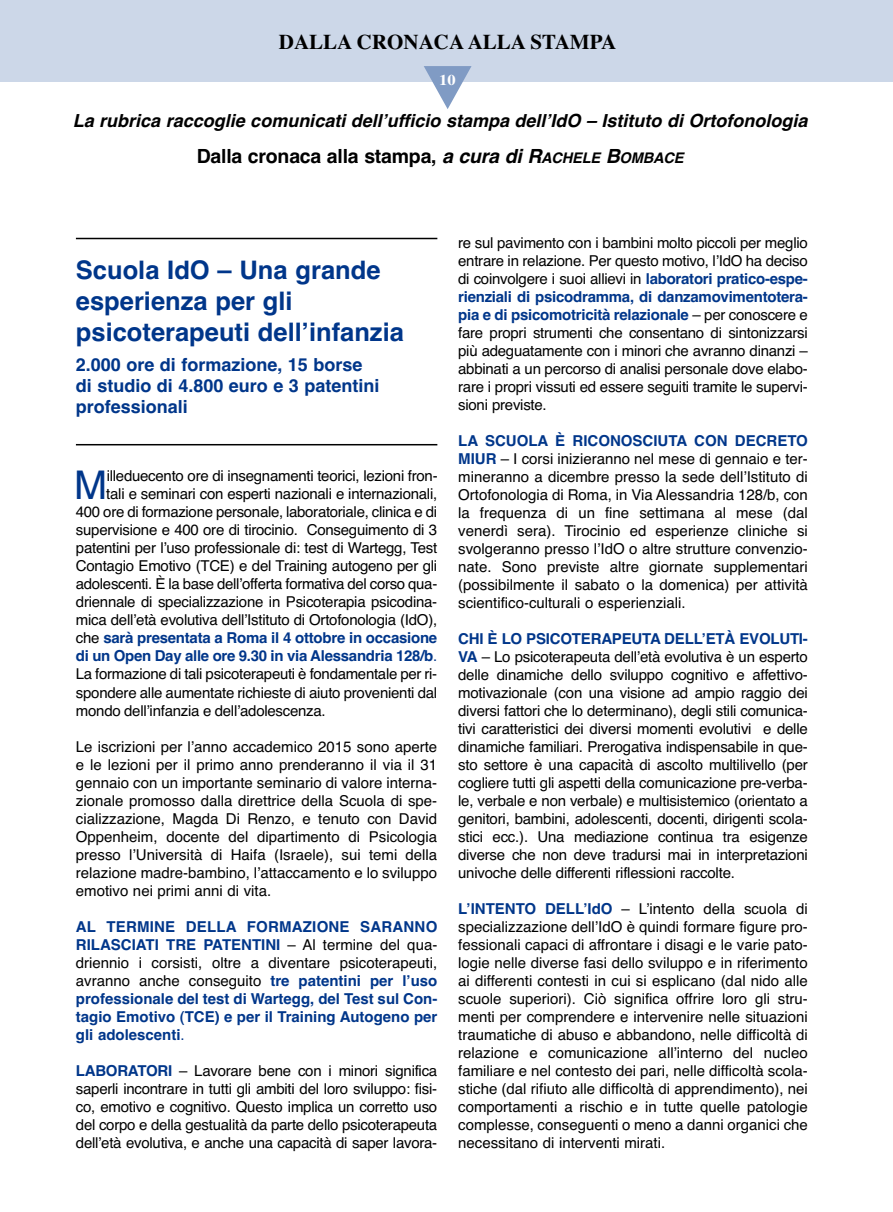
<style>
.page{position:relative;width:893px;height:1212px;background:#fff}
.page>*{position:absolute;margin:0;border:0;box-sizing:border-box;transform-origin:0 0}
.t1{font:39.6px "Helvetica";color:#00368a}
.t2{font:700 25.5px/31.2px "Helvetica";color:#00368a}
.t3{font:700 21px "Times";color:#000}
.t4{font:700 19.5px "Helvetica";letter-spacing:-.01em;color:#000}
.t5{font:italic 700 18px "Helvetica";color:#000}
.t6{font:700 18px/21px "Helvetica";color:#00368a}
.t7{font:15px/18px "Helvetica";letter-spacing:-.015em;color:#000;text-align:justify}
.t8{font:700 15px/18px "Helvetica";letter-spacing:-.015em;color:#00368a;text-align:justify}
.t9{font:700 15px "Times";color:#fff;scale:1.1 1}
.s1{font-style:italic}
.s2{font-style:italic;font-size:14.7px}
.s3{font-weight:400;color:#000}
.s4{font-weight:400}
.s5{font-weight:700;color:#00368a}
</style>
<div class="page">
<div style="left:0;top:0;width:893px;height:82px;background:#ccd7e8"></div>
<svg style="left:424px;top:66px;width:48px;height:43px"></svg>
<hr style="left:76px;top:238px;width:361px;height:1px;background:#000">
<hr style="left:76px;top:444px;width:361px;height:1px;background:#000">
<h3 class="t3" style="left:279px;top:34px;width:339px">DALLA CRONACA ALLA STAMPA</h3>
<p class="t9" style="left:439px;top:75px;width:16px">10</p>
<p class="t5" style="left:73px;top:114px;width:740px">La rubrica raccoglie comunicati dellʼufficio stampa dellʼIdO – Istituto di Ortofonologia</p>
<h3 class="t4" style="left:197px;top:149px;width:491px">Dalla cronaca alla stampa, <span class="s1">a cura diR</span><span class="s2">ACHELE</span> <span class="s1">B</span><span class="s2">OMBACE</span></h3>
<h2 class="t2" style="left:76px;top:257px;width:329px">Scuola IdO – Una grande esperienza per gli psicoterapeuti dellʼinfanzia</h2>
<p class="t6" style="left:76px;top:356px;width:305px">2.000 ore di formazione, 15 borse di studio di 4.800 euro e 3 patentini professionali</p>
<h1 class="t1" style="left:74px;top:471px;width:35px">M</h1>
<p class="t7" style="left:107px;top:469px;width:332px">illeduecento ore di insegnamenti teorici, lezioni fron-</p>
<p class="t7" style="left:106px;top:487px;width:332px">tali e seminari con esperti nazionali e internazionali,</p>
<p class="t7" style="left:76px;top:505px;width:363px">400 ore di formazione personale, laboratoriale, clinica e di</p>
<p class="t7" style="left:76px;top:523px;width:363px">supervisione e 400 ore di tirocinio. Conseguimento di 3</p>
<p class="t7" style="left:76px;top:541px;width:363px">patentini per lʼuso professionale di: test di Wartegg, Test</p>
<p class="t7" style="left:76px;top:559px;width:363px">Contagio Emotivo (TCE) e del Training autogeno per gli</p>
<p class="t7" style="left:76px;top:577px;width:363px">adolescenti. È la base dellʼofferta formativa del corso qua-</p>
<p class="t7" style="left:76px;top:595px;width:363px">driennale di specializzazione in Psicoterapia psicodina-</p>
<p class="t7" style="left:76px;top:613px;width:363px">mica dellʼetà evolutiva dellʼIstituto di Ortofonologia (IdO),</p>
<p class="t8" style="left:76px;top:631px;width:363px"><span class="s3">che</span> sarà presentata a Roma il 4 ottobre in occasione</p>
<p class="t8" style="left:76px;top:649px;width:363px">di un Open Day alle ore 9.30 in via Alessandria 128/b<span class="s4">.</span></p>
<p class="t7" style="left:76px;top:667px;width:363px">La formazione di tali psicoterapeuti è fondamentale per ri-</p>
<p class="t7" style="left:76px;top:685px;width:363px">spondere alle aumentate richieste di aiuto provenienti dal</p>
<p class="t7" style="left:76px;top:703px;width:251px">mondo dellʼinfanzia e dellʼadolescenza.</p>
<p class="t7" style="left:76px;top:739px;width:363px">Le iscrizioni per lʼanno accademico 2015 sono aperte e le lezioni per il primo anno prenderanno il via il 31 gennaio con un importante seminario di valore interna&shy;zionale promosso dalla direttrice della Scuola di spe&shy;cializzazione, Magda Di Renzo, e tenuto con David Oppenheim, docente del dipartimento di Psicologia presso lʼUniversità di Haifa (Israele), sui temi della relazione madre-bambino, lʼattaccamento e lo sviluppo emotivo nei primi anni di vita.</p>
<p class="t8" style="left:76px;top:919px;width:363px">AL TERMINE DELLA FORMAZIONE SARANNO RILASCIATI TRE PATENTINI <span class="s3">– Al termine del qua&shy;driennio i corsisti, oltre a diventare psicoterapeuti, avranno anche conseguito</span> tre patentini per lʼuso professionale del test di Wartegg, del Test sul Con&shy;tagio Emotivo (TCE) e per il Training Autogeno per gli adolescenti<span class="s4">.</span></p>
<p class="t7" style="left:76px;top:1063px;width:363px"><span class="s5">LABORATORI</span> – Lavorare bene con i minori significa saperli incontrare in tutti gli ambiti del loro sviluppo: fisi&shy;co, emotivo e cognitivo. Questo implica un corretto uso del corpo e della gestualità da parte dello psicoterapeuta dellʼetà evolutiva, e anche una capacità di saper lavora-</p>
<p class="t7" style="left:458px;top:235px;width:351px">re sul pavimento con i bambini molto piccoli per meglio entrare in relazione. Per questo motivo, lʼIdO ha deciso di coinvolgere i suoi allievi in <span class="s5">laboratori pratico-espe&shy;rienziali di psicodramma, di danzamovimentotera&shy;pia e di psicomotricità relazionale</span> – per conoscere e fare propri strumenti che consentano di sintonizzarsi più adeguatamente con i minori che avranno dinanzi – abbinati a un percorso di analisi personale dove elabo&shy;rare i propri vissuti ed essere seguiti tramite le supervi&shy;sioni previste.</p>
<p class="t7" style="left:458px;top:433px;width:351px"><span class="s5">LA SCUOLA È RICONOSCIUTA CON DECRETO MIUR</span> – I corsi inizieranno nel mese di gennaio e ter&shy;mineranno a dicembre presso la sede dellʼIstituto di Ortofonologia di Roma, in Via Alessandria 128/b, con la frequenza di un fine settimana al mese (dal venerdì sera). Tirocinio ed esperienze cliniche si svolgeranno presso lʼIdO o altre strutture convenzio&shy;nate. Sono previste altre giornate supplementari (possibilmente il sabato o la domenica) per attività scientifico-culturali o esperienziali.</p>
<p class="t7" style="left:458px;top:631px;width:351px"><span class="s5">CHI È LO PSICOTERAPEUTA DELLʼETÀ EVOLUTI-VA</span> – Lo psicoterapeuta dellʼetà evolutiva è un esperto delle dinamiche dello sviluppo cognitivo e affettivo&shy;motivazionale (con una visione ad ampio raggio dei diversi fattori che lo determinano), degli stili comunica&shy;tivi caratteristici dei diversi momenti evolutivi e delle dinamiche familiari. Prerogativa indispensabile in que&shy;sto settore è una capacità di ascolto multilivello (per cogliere tutti gli aspetti della comunicazione pre-verba&shy;le, verbale e non verbale) e multisistemico (orientato a genitori, bambini, adolescenti, docenti, dirigenti scola&shy;stici ecc.). Una mediazione continua tra esigenze diverse che non deve tradursi mai in interpretazioni univoche delle differenti riflessioni raccolte.</p>
<p class="t7" style="left:458px;top:901px;width:351px"><span class="s5">LʼINTENTO DELLʼIdO</span> – Lʼintento della scuola di specializzazione dellʼIdO è quindi formare figure pro&shy;fessionali capaci di affrontare i disagi e le varie pato&shy;logie nelle diverse fasi dello sviluppo e in riferimento ai differenti contesti in cui si esplicano (dal nido alle scuole superiori). Ciò significa offrire loro gli stru&shy;menti per comprendere e intervenire nelle situazioni traumatiche di abuso e abbandono, nelle difficoltà di relazione e comunicazione allʼinterno del nucleo familiare e nel contesto dei pari, nelle difficoltà scola&shy;stiche (dal rifiuto alle difficoltà di apprendimento), nei comportamenti a rischio e in tutte quelle patologie complesse, conseguenti o meno a danni organici che necessitano di interventi mirati.</p>
</div>
